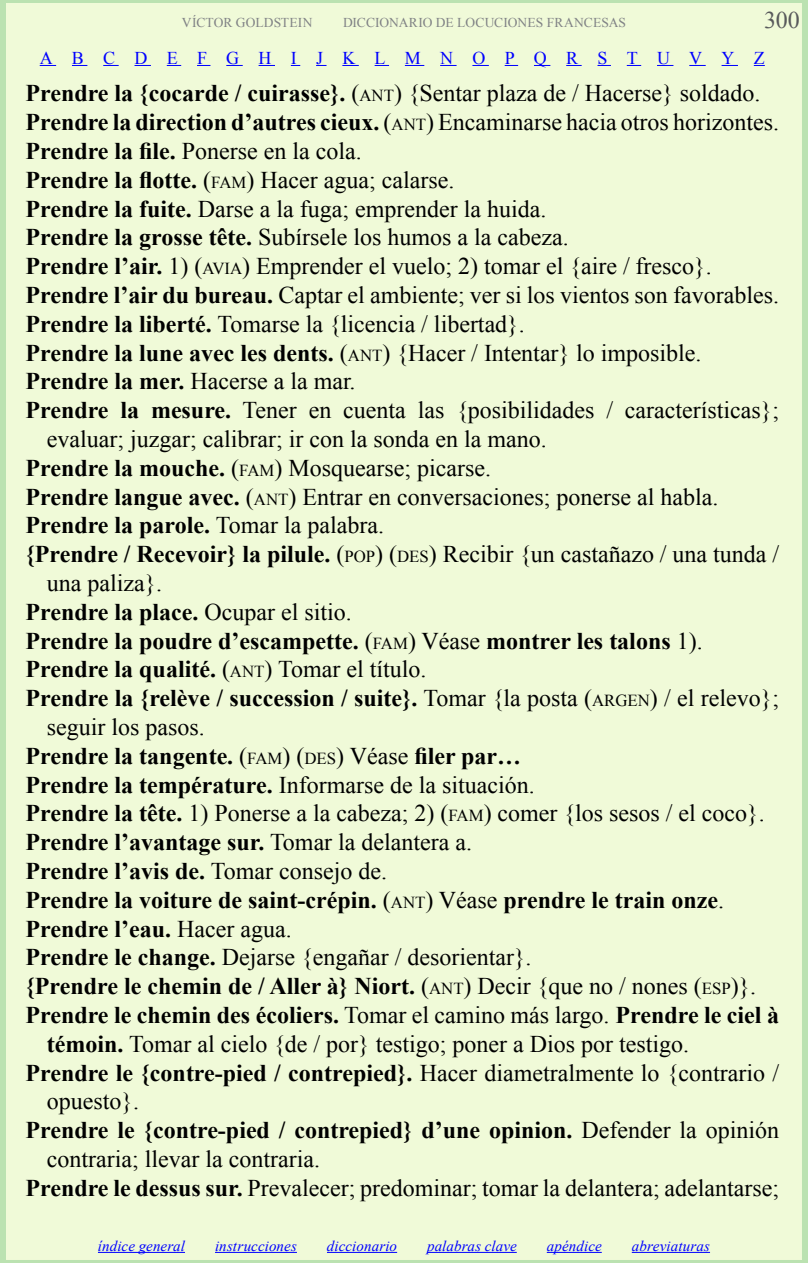
<style>
.page{position:relative;width:808px;height:1263px;background:#f0fad8}
.page>*{position:absolute;margin:0;border:0;box-sizing:border-box;transform-origin:0 0}
.t1{font:24px "Times New Roman";color:#000}
.t2{font:700 24px "Times New Roman";color:#000}
.t3{font:24px "Times New Roman";color:#58595b}
.t4{font:18px "Times New Roman";color:#00f}
.t5{font:italic 15px "Times New Roman";letter-spacing:.005em;color:#00f}
.t6{font:13.5px "Times New Roman";letter-spacing:.005em;color:#808285}
.s1{font-weight:700}
.s2{font-size:16.8px}
.s3{font-weight:400}
.s4{font-weight:400;font-size:16.8px}
</style>
<div class="page">
<svg style="left:40px;top:65px;width:16px;height:1px"></svg>
<svg style="left:72px;top:65px;width:15px;height:1px"></svg>
<svg style="left:103px;top:65px;width:16px;height:1px"></svg>
<svg style="left:135px;top:65px;width:16px;height:1px"></svg>
<svg style="left:167px;top:65px;width:14px;height:1px"></svg>
<svg style="left:197px;top:65px;width:13px;height:1px"></svg>
<svg style="left:226px;top:65px;width:17px;height:1px"></svg>
<svg style="left:259px;top:65px;width:16px;height:1px"></svg>
<svg style="left:342px;top:65px;width:17px;height:1px"></svg>
<svg style="left:375px;top:65px;width:14px;height:1px"></svg>
<svg style="left:405px;top:65px;width:19px;height:1px"></svg>
<svg style="left:440px;top:65px;width:17px;height:1px"></svg>
<svg style="left:472px;top:65px;width:17px;height:1px"></svg>
<svg style="left:505px;top:65px;width:13px;height:1px"></svg>
<svg style="left:534px;top:65px;width:16px;height:1px"></svg>
<svg style="left:566px;top:65px;width:16px;height:1px"></svg>
<svg style="left:597px;top:65px;width:14px;height:1px"></svg>
<svg style="left:627px;top:65px;width:14px;height:1px"></svg>
<svg style="left:657px;top:65px;width:16px;height:1px"></svg>
<svg style="left:689px;top:65px;width:17px;height:1px"></svg>
<svg style="left:721px;top:65px;width:17px;height:1px"></svg>
<hr style="left:98px;top:1252px;width:87px;height:1px;background:#00f">
<hr style="left:215px;top:1252px;width:82px;height:1px;background:#00f">
<hr style="left:327px;top:1252px;width:70px;height:1px;background:#00f">
<hr style="left:427px;top:1252px;width:90px;height:1px;background:#00f">
<hr style="left:547px;top:1252px;width:55px;height:1px;background:#00f">
<hr style="left:632px;top:1252px;width:78px;height:1px;background:#00f">
<p class="t3" style="left:764px;top:4px;width:37px">300</p>
<p class="t6" style="left:182px;top:14px;width:132px">VÍCTOR GOLDSTEIN</p>
<p class="t6" style="left:343px;top:14px;width:284px">DICCIONARIO DE LOCUCIONES FRANCESAS</p>
<p class="t4" style="left:40px;top:45px;width:726px">A B C D E F G H I J K L M N O P Q R S T U V Y Z</p>
<p class="t1" style="left:26px;top:77px;width:736px"><span class="s1">Prendre la {cocarde / cuirasse}.</span> (<span class="s2">ANT</span>) {Sentar plaza de / Hacerse} soldado.</p>
<p class="t1" style="left:26px;top:106px;width:755px"><span class="s1">Prendre la direction d’autres cieux.</span> (<span class="s2">ANT</span>) Encaminarse hacia otros horizontes.</p>
<p class="t1" style="left:26px;top:135px;width:338px"><span class="s1">Prendre la file.</span> Ponerse en la cola.</p>
<p class="t1" style="left:26px;top:164px;width:430px"><span class="s1">Prendre la flotte.</span> (<span class="s2">FAM</span>) Hacer agua; calarse.</p>
<p class="t1" style="left:26px;top:192px;width:522px"><span class="s1">Prendre la fuite.</span> Darse a la fuga; emprender la huida.</p>
<p class="t1" style="left:26px;top:221px;width:545px"><span class="s1">Prendre la grosse tête.</span> Subírsele los humos a la cabeza.</p>
<p class="t1" style="left:26px;top:250px;width:688px"><span class="s1">Prendre l’air.</span> 1) (<span class="s2">AVIA</span>) Emprender el vuelo; 2) tomar el {aire / fresco}.</p>
<p class="t1" style="left:26px;top:279px;width:755px"><span class="s1">Prendre l’air du bureau.</span> Captar el ambiente; ver si los vientos son favorables.</p>
<p class="t1" style="left:26px;top:308px;width:501px"><span class="s1">Prendre la liberté.</span> Tomarse la {licencia / libertad}.</p>
<p class="t1" style="left:26px;top:336px;width:677px"><span class="s1">Prendre la lune avec les dents.</span> (<span class="s2">ANT</span>) {Hacer / Intentar} lo imposible.</p>
<p class="t1" style="left:26px;top:365px;width:332px"><span class="s1">Prendre la mer.</span> Hacerse a la mar.</p>
<p class="t1" style="left:26px;top:394px;width:755px"><span class="s1">Prendre la mesure.</span> Tener en cuenta las {posibilidades / características};</p>
<p class="t1" style="left:47px;top:423px;width:501px">evaluar; juzgar; calibrar; ir con la sonda en la mano.</p>
<p class="t1" style="left:26px;top:452px;width:467px"><span class="s1">Prendre la mouche.</span> (<span class="s2">FAM</span>) Mosquearse; picarse.</p>
<p class="t1" style="left:26px;top:480px;width:694px"><span class="s1">Prendre langue avec.</span> (<span class="s2">ANT</span>) Entrar en conversaciones; ponerse al habla.</p>
<p class="t2" style="left:26px;top:509px;width:360px">Prendre la parole. <span class="s3">Tomar la palabra.</span></p>
<p class="t1" style="left:26px;top:538px;width:755px"><span class="s1">{Prendre / Recevoir} la pilule.</span> (<span class="s2">POP</span>) (<span class="s2">DES</span>) Recibir {un castañazo / una tunda /</p>
<p class="t1" style="left:47px;top:567px;width:117px">una paliza}.</p>
<p class="t2" style="left:26px;top:595px;width:328px">Prendre la place. <span class="s3">Ocupar el sitio.</span></p>
<p class="t2" style="left:26px;top:624px;width:679px">Prendre la poudre d’escampette. <span class="s3">(</span><span class="s4">FAM</span><span class="s3">) Véase</span> montrer les talons <span class="s3">1).</span></p>
<p class="t2" style="left:26px;top:653px;width:402px">Prendre la qualité. <span class="s3">(</span><span class="s4">ANT</span><span class="s3">) Tomar el título.</span></p>
<p class="t2" style="left:26px;top:681px;width:755px">Prendre la {relève / succession / suite}. <span class="s3">Tomar {la posta (</span><span class="s4">ARGEN</span><span class="s3">) / el relevo};</span></p>
<p class="t1" style="left:47px;top:711px;width:159px">seguir los pasos.</p>
<p class="t2" style="left:26px;top:739px;width:497px">Prendre la tangente. <span class="s3">(</span><span class="s4">FAM</span><span class="s3">) (</span><span class="s4">DES</span><span class="s3">) Véase</span> filer par…</p>
<p class="t1" style="left:26px;top:768px;width:511px"><span class="s1">Prendre la température.</span> Informarse de la situación.</p>
<p class="t1" style="left:26px;top:797px;width:741px"><span class="s1">Prendre la tête.</span> 1) Ponerse a la cabeza; 2) (<span class="s2">FAM</span>) comer {los sesos / el coco}.</p>
<p class="t2" style="left:26px;top:825px;width:448px">Prendre l’avantage sur. <span class="s3">Tomar la delantera a.</span></p>
<p class="t2" style="left:26px;top:854px;width:363px">Prendre l’avis de. <span class="s3">Tomar consejo de.</span></p>
<p class="t2" style="left:26px;top:883px;width:700px">Prendre la voiture de saint-crépin. <span class="s3">(</span><span class="s4">ANT</span><span class="s3">) Véase</span> prendre le train onze<span class="s3">.</span></p>
<p class="t2" style="left:26px;top:912px;width:268px">Prendre l’eau. <span class="s3">Hacer agua.</span></p>
<p class="t1" style="left:26px;top:941px;width:508px"><span class="s1">Prendre le change.</span> Dejarse {engañar / desorientar}.</p>
<p class="t2" style="left:26px;top:969px;width:732px">{Prendre le chemin de / Aller à} Niort. <span class="s3">(</span><span class="s4">ANT</span><span class="s3">) Decir {que no / nones (</span><span class="s4">ESP</span><span class="s3">)}.</span></p>
<p class="t2" style="left:26px;top:998px;width:755px">Prendre le chemin des écoliers. <span class="s3">Tomar el camino más largo.</span> Prendre le ciel à</p>
<p class="t1" style="left:47px;top:1028px;width:644px"><span class="s1">témoin.</span> Tomar al cielo {de / por} testigo; poner a Dios por testigo.</p>
<p class="t2" style="left:26px;top:1056px;width:755px">Prendre le {contre-pied / contrepied}. <span class="s3">Hacer diametralmente lo {contrario /</span></p>
<p class="t1" style="left:47px;top:1085px;width:94px">opuesto}.</p>
<p class="t2" style="left:26px;top:1113px;width:755px">Prendre le {contre-pied / contrepied} d’une opinion. <span class="s3">Defender la opinión</span></p>
<p class="t1" style="left:47px;top:1143px;width:275px">contraria; llevar la contraria.</p>
<p class="t1" style="left:26px;top:1172px;width:755px"><span class="s1">Prendre le dessus sur.</span> Prevalecer; predominar; tomar la delantera; adelantarse;</p>
<p class="t5" style="left:98px;top:1235px;width:89px">índice general</p>
<p class="t5" style="left:215px;top:1235px;width:83px">instrucciones</p>
<p class="t5" style="left:327px;top:1235px;width:72px">diccionario</p>
<p class="t5" style="left:427px;top:1235px;width:91px">palabras clave</p>
<p class="t5" style="left:547px;top:1235px;width:56px">apéndice</p>
<p class="t5" style="left:632px;top:1235px;width:80px">abreviaturas</p>
</div>
